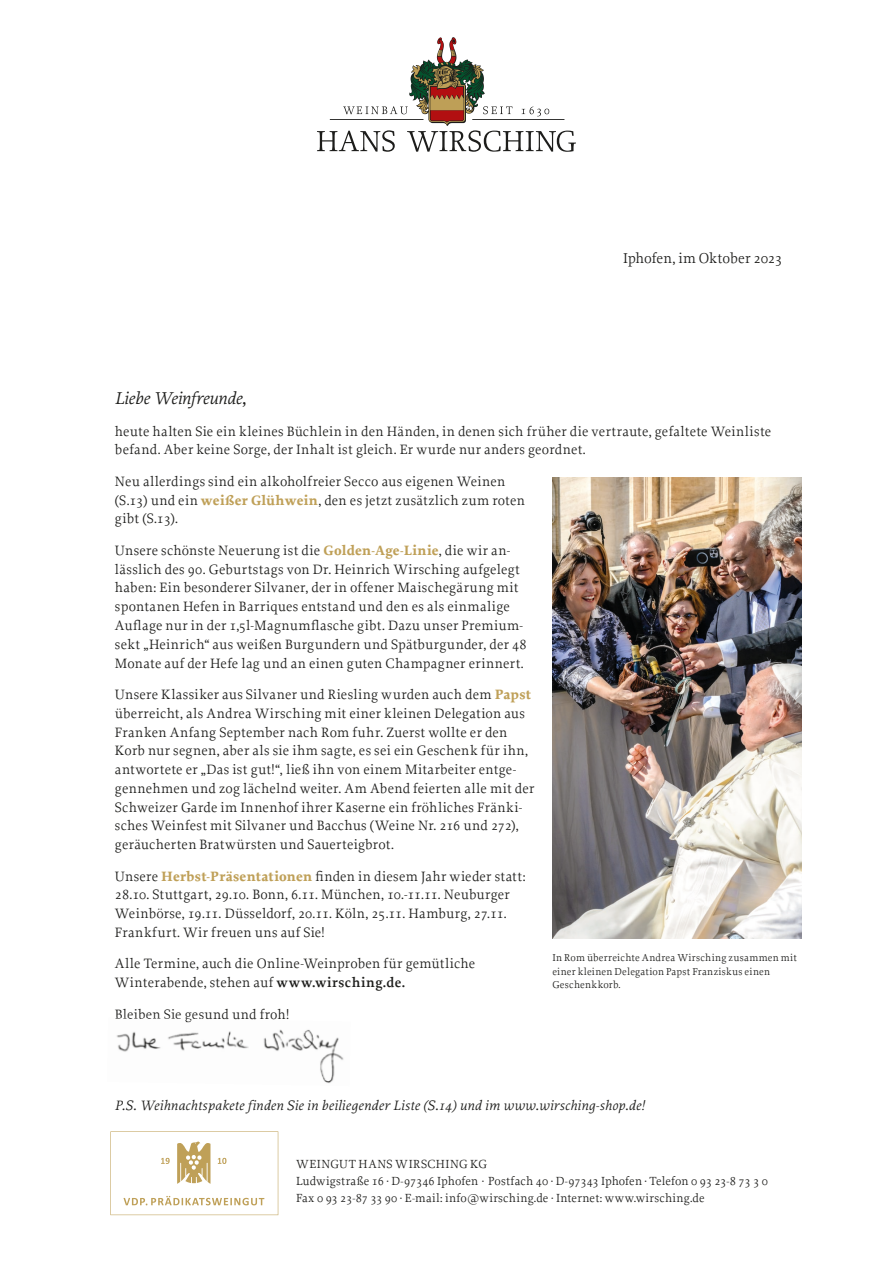
<style>
.page{position:relative;width:893px;height:1263px;background:#fff}
.page>*{position:absolute;margin:0;border:0;box-sizing:border-box;transform-origin:0 0}
.t1{font:italic 18px "Proforma";letter-spacing:-.005em;color:#1d1d1b}
.t2{font:15px "Proforma";letter-spacing:-.01em;color:#1d1d1b}
.t3{font:14.25px/18.8px "Proforma";letter-spacing:.02em;color:#1d1d1b}
.t4{font:italic 14.25px "Proforma";letter-spacing:.02em;color:#1d1d1b}
.t5{font:12.3px/17.2px "Proforma";letter-spacing:.015em;color:#1d1d1b}
.t6{font:10.5px/13.5px "Proforma";letter-spacing:.02em;color:#1d1d1b}
.s1{font-weight:700;color:#bfa058}
.s2{font-weight:600}
</style>
<div class="page">
<svg style="left:317px;top:37px;width:259px;height:115px"></svg>
<img style="left:116px;top:1022px;width:228px;height:61px">
<img style="left:115px;top:1017px;width:81px;height:5px">
<svg style="left:110px;top:1131px;width:168px;height:84px"></svg>
<img style="left:552px;top:477px;width:249px;height:462px">
<p class="t2" style="left:623px;top:249px;width:161px">Iphofen, im Oktober 2023</p>
<p class="t1" style="left:115px;top:387px;width:133px">Liebe Weinfreunde,</p>
<p class="t3" style="left:115px;top:421px;width:658px">heute halten Sie ein kleines Büchlein in den Händen, in denen sich früher die vertraute, gefaltete Weinliste befand. Aber keine Sorge, der Inhalt ist gleich. Er wurde nur anders geordnet.</p>
<p class="t3" style="left:115px;top:472px;width:412px">Neu allerdings sind ein alkoholfreier Secco aus eigenen Weinen (S.13) und ein <span class="s1">weißer Glühwein</span>, den es jetzt zusätzlich zum roten gibt (S.13).</p>
<p class="t3" style="left:115px;top:541px;width:413px">Unsere schönste Neuerung ist die <span class="s1">Golden-Age-Linie</span>, die wir an&shy;lässlich des 90. Geburtstags von Dr. Heinrich Wirsching aufgelegt haben: Ein besonderer Silvaner, der in offener Maischegärung mit spontanen Hefen in Barriques entstand und den es als einmalige Auflage nur in der 1,5l-Magnumflasche gibt. Dazu unser Premium&shy;sekt „Heinrich“ aus weißen Burgundern und Spätburgunder, der 48<br>Monate auf der Hefe lag und an einen guten Champagner erinnert.</p>
<p class="t3" style="left:115px;top:685px;width:421px">Unsere Klassiker aus Silvaner und Riesling wurden auch dem <span class="s1">Papst </span>überreicht, als Andrea Wirsching mit einer kleinen Delegation aus Franken Anfang September nach Rom fuhr. Zuerst wollte er den Korb nur segnen, aber als sie ihm sagte, es sei ein Geschenk für ihn, antwortete er „Das ist gut!“, ließ ihn von einem Mitarbeiter entge&shy;gennehmen und zog lächelnd weiter. Am Abend feierten alle mit der Schweizer Garde im Innenhof ihrer Kaserne ein fröhliches Fränki&shy;sches Weinfest mit Silvaner und Bacchus (Weine Nr. 216 und 272), geräucherten Bratwürsten und Sauerteigbrot.</p>
<p class="t3" style="left:115px;top:866px;width:412px">Unsere <span class="s1">Herbst-Präsentationen</span> finden in diesem Jahr wieder statt:<br>28.10. Stuttgart, 29.10. Bonn, 6.11. München, 10.-11.11. Neuburger Weinbörse, 19.11. Düsseldorf, 20.11. Köln, 25.11. Hamburg, 27.11.<br>Frankfurt. Wir freuen uns auf Sie!</p>
<p class="t3" style="left:115px;top:954px;width:362px">Alle Termine, auch die Online-Weinproben für gemütliche<br>Winterabende, stehen auf <span class="s2">www.wirsching.de.</span></p>
<p class="t3" style="left:115px;top:1004px;width:176px">Bleiben Sie gesund und froh!</p>
<p class="t6" style="left:552px;top:951px;width:246px">In Rom überreichte Andrea Wirsching zusammen mit einer kleinen Delegation Papst Franziskus einen<br>Geschenkkorb.</p>
<p class="t4" style="left:115px;top:1096px;width:531px">P.S. Weihnachtspakete finden Sie in beiliegender Liste (S.14) und im www.wirsching-shop.de!</p>
<p class="t5" style="left:296px;top:1155px;width:473px">WEINGUT HANS WIRSCHING KG<br>Ludwigstraße 16 · D-97346 Iphofen · Postfach 40 · D-97343 Iphofen · Telefon 0 93 23-8 73 3 0<br>Fax 0 93 23-87 33 90 · E-mail: info@wirsching.de · Internet: www.wirsching.de</p>
</div>
